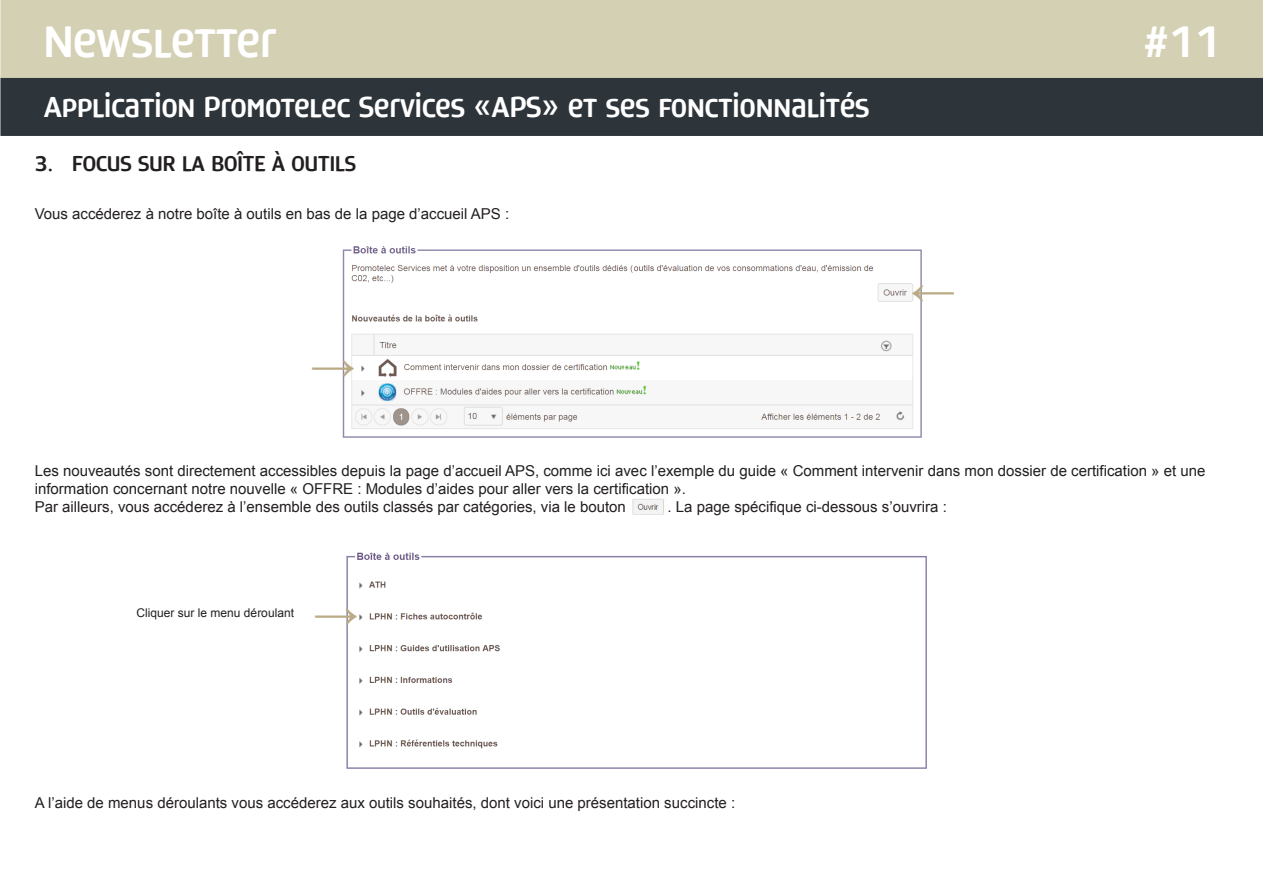
<style>
.page{position:relative;width:1263px;height:893px;background:#fff}
.page>*{position:absolute;margin:0;border:0;box-sizing:border-box;transform-origin:0 0}
.t1{font:700 45px "Arial";color:#baaa86}
.t2{font:43.5px "Promotelec";color:#fff}
.t3{font:28.5px "Promotelec";color:#fff}
.t4{font:21px "Promotelec";color:#231f20}
.t5{font:15px/18px "Arial";color:#231f20}
.t6{font:12px "Arial";color:#231f20}
</style>
<div class="page">
<img style="left:342px;top:246px;width:580px;height:192px">
<img style="left:346px;top:552px;width:581px;height:217px">
<img style="left:633px;top:500px;width:32px;height:13px">
<div style="left:630px;top:497px;width:38px;height:19px;border:2px solid #fff"></div>
<div style="left:0;top:77px;width:1263px;height:59px;background:#2e353a"></div>
<div style="left:0;top:0;width:1263px;height:78px;background:#d4d0b4"></div>
<p class="t2" style="left:44px;top:13px;width:234px">Newsletter</p>
<p class="t2" style="left:1143px;top:13px;width:80px">#11</p>
<p class="t3" style="left:44px;top:89px;width:827px">Application Promotelec Services «APS» et ses fonctionnalités</p>
<p class="t4" style="left:35px;top:150px;width:323px">3. – FOCUS SUR LA BOÎTE À OUTILS</p>
<p class="t5" style="left:35px;top:205px;width:476px">Vous accéderez à notre boîte à outils en bas de la page d’accueil APS :</p>
<p class="t1" style="left:310px;top:335px;width:46px">→</p>
<p class="t1" style="left:956px;top:327px;width:46px;rotate:-180deg">→</p>
<p class="t5" style="left:35px;top:462px;width:1172px">Les nouveautés sont directement accessibles depuis la page d’accueil APS, comme ici avec l’exemple du guide « Comment intervenir dans mon dossier de certification » et une information concernant notre nouvelle « OFFRE : Modules d’aides pour aller vers la certification ».</p>
<p class="t5" style="left:35px;top:498px;width:593px">Par ailleurs, vous accéderez à l’ensemble des outils classés par catégories, via le bouton</p>
<p class="t5" style="left:668px;top:498px;width:281px">. La page spécifique ci-dessous s’ouvrira :</p>
<p class="t6" style="left:137px;top:605px;width:159px">Cliquer sur le menu déroulant</p>
<p class="t1" style="left:314px;top:582px;width:46px">→</p>
<p class="t5" style="left:35px;top:793px;width:702px">A l’aide de menus déroulants vous accéderez aux outils souhaités, dont voici une présentation succincte :</p>
</div>
